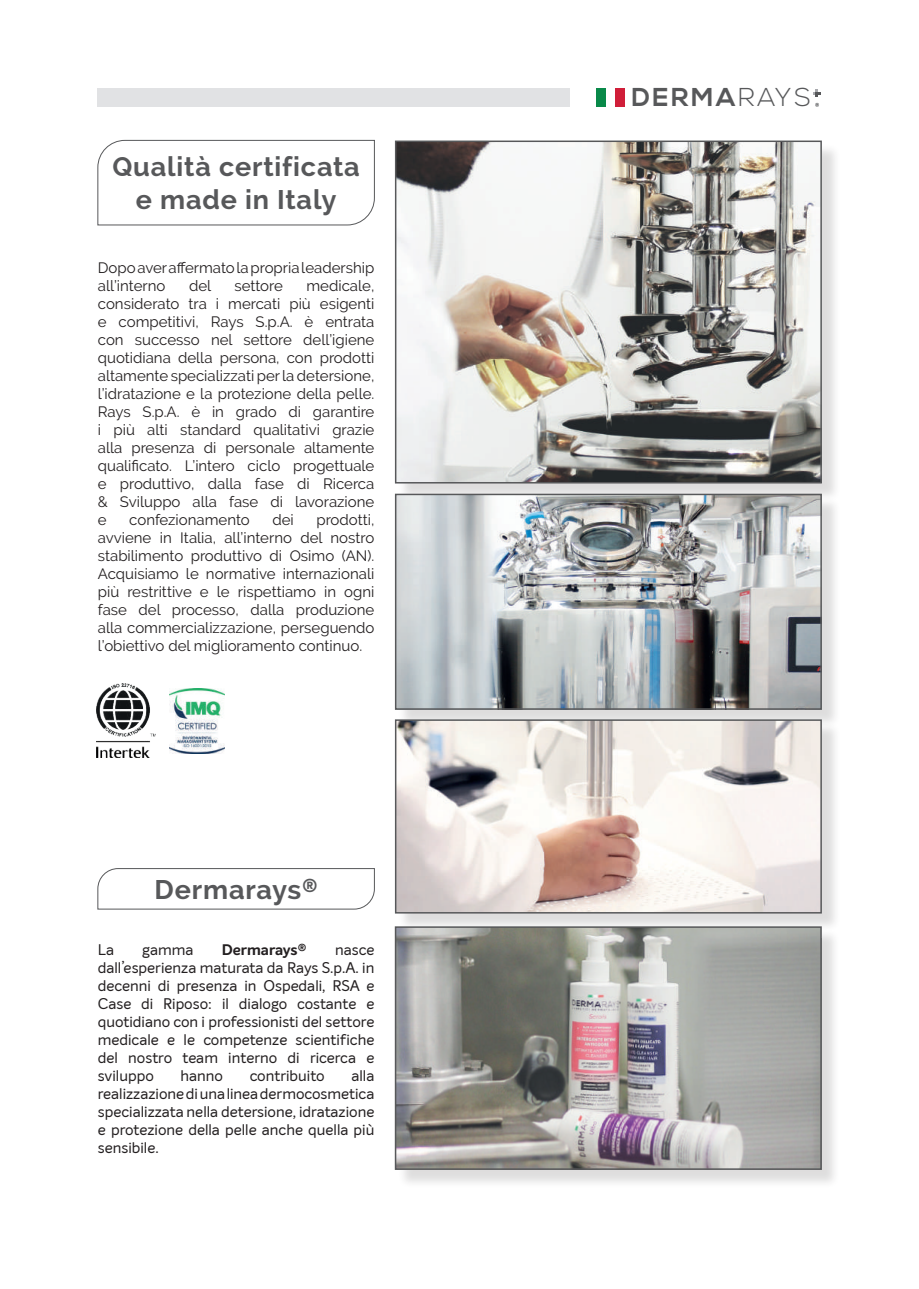
<style>
.page{position:relative;width:919px;height:1289px;background:#fff}
.page>*{position:absolute;margin:0;border:0;box-sizing:border-box;transform-origin:0 0}
.t1{font:700 27px/32.4px "Raleway";letter-spacing:.03em;color:#57585a;text-align:center}
.t2{font:700 25.8px "Nexa";letter-spacing:.1em;color:#57585a}
.t3{font:15px/18px "Raleway";color:#231f20;text-align:justify}
.t4{font:15px/18px "Intelo Alt";color:#231f20;text-align:justify}
.t5{font:700 15px "Intelo Alt";letter-spacing:-.005em;color:#231f20}
.s1{font-family:"Intelo Alt"}
.s2{font-weight:300}
</style>
<div class="page">
<div style="left:98px;top:88px;width:472px;height:18px;background:#e1e2e4"></div>
<svg style="left:813px;top:89px;width:8px;height:8px"></svg>
<svg style="left:815px;top:103px;width:4px;height:4px"></svg>
<div style="left:596px;top:88px;width:10px;height:18px;background:#098949"></div>
<div style="left:615px;top:88px;width:10px;height:18px;background:#d01e39"></div>
<svg style="left:97px;top:868px;width:278px;height:41px"></svg>
<svg style="left:97px;top:140px;width:278px;height:86px"></svg>
<img style="left:97px;top:684px;width:59px;height:73px">
<div style="left:397px;top:143px;width:443px;height:359px;background:#231f20;opacity:.15"></div>
<img style="left:398px;top:143px;width:420px;height:337px">
<div style="left:395px;top:140px;width:426px;height:343px;border:2px solid #57585a"></div>
<div style="left:397px;top:496px;width:443px;height:232px;background:#231f20;opacity:.15"></div>
<img style="left:398px;top:496px;width:420px;height:210px">
<div style="left:395px;top:493px;width:426px;height:216px;border:2px solid #57585a"></div>
<div style="left:397px;top:721px;width:443px;height:211px;background:#231f20;opacity:.15"></div>
<img style="left:398px;top:722px;width:420px;height:188px">
<div style="left:395px;top:719px;width:426px;height:194px;border:2px solid #57585a"></div>
<img style="left:170px;top:688px;width:54px;height:65px">
<div style="left:397px;top:928px;width:443px;height:260px;background:#231f20;opacity:.15"></div>
<img style="left:398px;top:929px;width:420px;height:237px">
<div style="left:395px;top:926px;width:426px;height:243px;border:2px solid #57585a"></div>
<h1 class="t1" style="left:112px;top:151px;width:249px">Qualità certificata e made in Italy</h1>
<p class="t3" style="left:98px;top:258px;width:278px">Dopo aver affermato la propria leadership all’interno</p>
<p class="t3" style="left:98px;top:276px;width:278px;text-indent:209px">medicale, considerato tra i mercati più esigenti e competitivi, Rays S.p.A. è entrata con successo nel settore dell’igiene quotidiana della persona, con prodotti altamente specializzati per la detersione, l’idratazione e la protezione della pelle.<br>Rays S.p.A. è in grado di garantire i più alti standard qualitativi grazie alla presenza di personale altamente qualificato. L’intero ciclo progettuale e produttivo, dalla fase di Ricerca &amp; Sviluppo alla fase di lavorazione e</p>
<p class="t3" style="left:189px;top:276px;width:24px">del</p>
<p class="t3" style="left:234px;top:276px;width:50px">settore</p>
<p class="t3" style="left:129px;top:510px;width:122px">confezionamento</p>
<p class="t3" style="left:272px;top:510px;width:23px">dei</p>
<p class="t3" style="left:98px;top:510px;width:278px;text-indent:218px">prodotti, avviene in Italia, all’interno del nostro stabilimento produttivo di Osimo (AN).<br>Acquisiamo le normative internazionali più restrittive e le rispettiamo in ogni fase del processo, dalla produzione alla commercializzazione, perseguendo l’obiettivo del miglioramento continuo.</p>
<h1 class="t1" style="left:155px;top:873px;width:164px">Dermarays<span class="s1">®</span></h1>
<p class="t4" style="left:98px;top:940px;width:18px">La</p>
<p class="t4" style="left:142px;top:940px;width:53px">gamma</p>
<p class="t5" style="left:222px;top:940px;width:86px">Dermarays®</p>
<p class="t4" style="left:98px;top:940px;width:278px;text-indent:237px">nasce dall’esperienza maturata da Rays S.p.A. in decenni di presenza in Ospedali, RSA e Case di Riposo: il dialogo costante e quotidiano con i professionisti del settore medicale e le competenze scientifiche del nostro team interno di ricerca e sviluppo</p>
<p class="t4" style="left:98px;top:1066px;width:278px;text-indent:253px">alla realizzazione di una linea dermocosmetica specializzata nella detersione, idratazione e protezione della pelle anche quella più sensibile.</p>
<p class="t4" style="left:180px;top:1066px;width:44px">hanno</p>
<p class="t4" style="left:250px;top:1066px;width:76px">contribuito</p>
<h2 class="t2" style="left:631px;top:83px;width:180px">DERMA<span class="s2">RAYS</span></h2>
</div>
